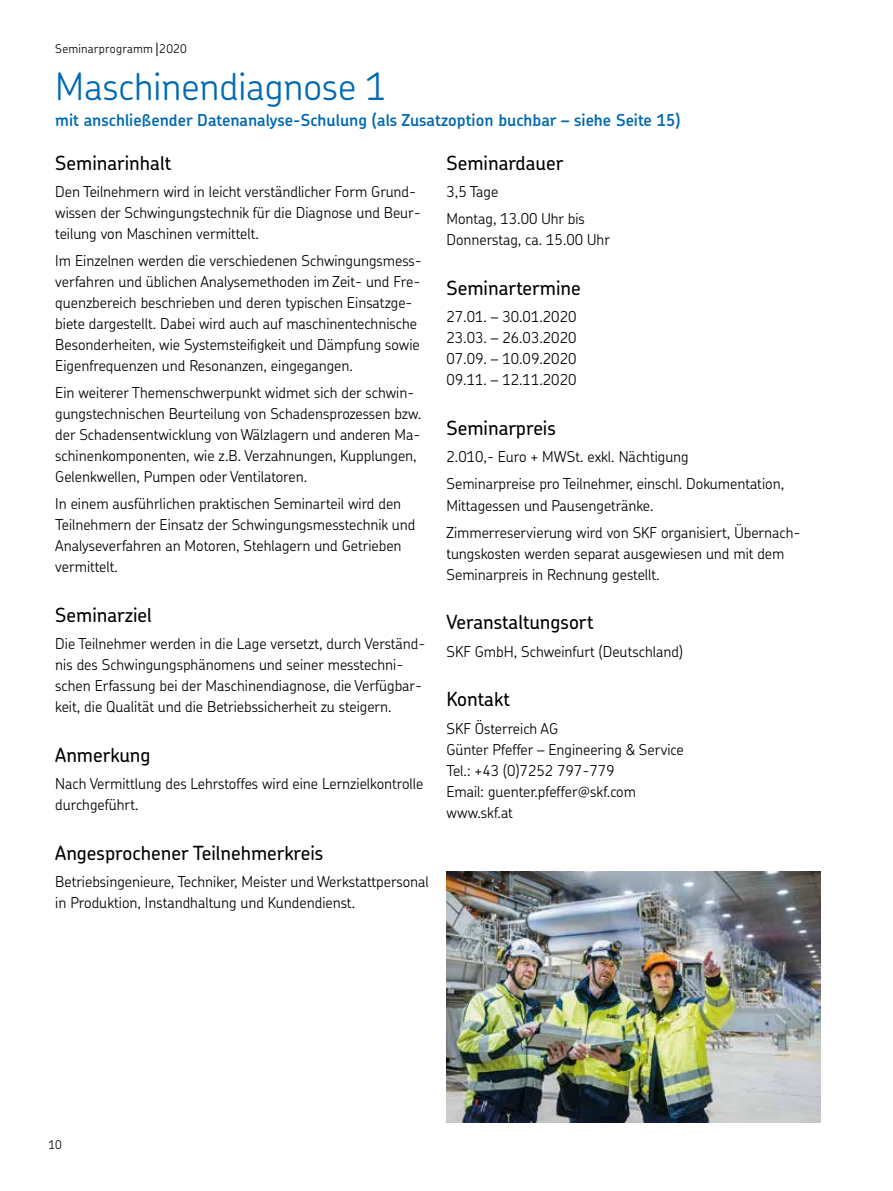
<style>
.page{position:relative;width:893px;height:1191px;background:#fff}
.page>*{position:absolute;margin:0;border:0;box-sizing:border-box;transform-origin:0 0}
.t1{font:300 37.5px "SKF Chevin OT";color:#0069b4}
.t2{font:500 19.5px "SKF Chevin OT";color:#000}
.t3{font:600 16.5px "SKF Chevin OT";color:#0069b4}
.t4{font:300 15px/21px "SKF Chevin OT";color:#000}
.t5{font:300 12px "SKF Chevin OT";letter-spacing:.02em;color:#000}
</style>
<div class="page">
<img style="left:446px;top:872px;width:375px;height:251px">
<svg style="left:157px;top:43px;width:1px;height:13px"></svg>
<p class="t5" style="left:55px;top:38px;width:133px">Seminarprogramm 2020</p>
<h1 class="t1" style="left:55px;top:53px;width:333px">Maschinendiagnose 1</h1>
<p class="t3" style="left:55px;top:105px;width:627px">mit anschließender Datenanalyse-Schulung (als Zusatzoption buchbar – siehe Seite 15)</p>
<h2 class="t2" style="left:55px;top:145px;width:118px">Seminarinhalt</h2>
<p class="t4" style="left:55px;top:179px;width:367px">Den Teilnehmern wird in leicht verständlicher Form Grund&shy;wissen der Schwingungstechnik für die Diagnose und Beur&shy;teilung von Maschinen vermittelt.</p>
<p class="t4" style="left:55px;top:248px;width:368px">Im Einzelnen werden die verschiedenen Schwingungsmess&shy;verfahren und üblichen Analysemethoden im Zeit- und Fre&shy;quenzbereich beschrieben und deren typischen Einsatzge&shy;biete dargestellt. Dabei wird auch auf maschinentechnische Besonderheiten, wie Systemsteifigkeit und Dämpfung sowie Eigenfrequenzen und Resonanzen, eingegangen.</p>
<p class="t4" style="left:55px;top:380px;width:367px">Ein weiterer Themenschwerpunkt widmet sich der schwin&shy;gungstechnischen Beurteilung von Schadensprozessen bzw. der Schadensentwicklung von Wälzlagern und anderen Ma&shy;schinenkomponenten, wie z.B. Verzahnungen, Kupplungen, Gelenkwellen, Pumpen oder Ventilatoren.</p>
<p class="t4" style="left:55px;top:491px;width:362px">In einem ausführlichen praktischen Seminarteil wird den Teilnehmern der Einsatz der Schwingungsmesstechnik und Analyseverfahren an Motoren, Stehlagern und Getrieben vermittelt.</p>
<h2 class="t2" style="left:55px;top:596px;width:98px">Seminarziel</h2>
<p class="t4" style="left:55px;top:631px;width:372px">Die Teilnehmer werden in die Lage versetzt, durch Verständ&shy;nis des Schwingungsphänomens und seiner messtechni&shy;schen Erfassung bei der Maschinendiagnose, die Verfügbar&shy;keit, die Qualität und die Betriebssicherheit zu steigern.</p>
<h2 class="t2" style="left:55px;top:737px;width:97px">Anmerkung</h2>
<p class="t4" style="left:55px;top:771px;width:370px">Nach Vermittlung des Lehrstoffes wird eine Lernzielkontrolle durchgeführt.</p>
<h2 class="t2" style="left:55px;top:835px;width:270px">Angesprochener Teilnehmerkreis</h2>
<p class="t4" style="left:55px;top:869px;width:375px">Betriebsingenieure, Techniker, Meister und Werkstattpersonal in Produktion, Instandhaltung und Kundendienst.</p>
<h2 class="t2" style="left:446px;top:145px;width:118px">Seminardauer</h2>
<p class="t4" style="left:446px;top:176px;width:140px;line-height:27px">3,5 Tage<br>Montag, 13.00 Uhr bis</p>
<p class="t4" style="left:446px;top:227px;width:165px">Donnerstag, ca. 15.00 Uhr</p>
<h2 class="t2" style="left:446px;top:270px;width:136px">Seminartermine</h2>
<p class="t4" style="left:446px;top:304px;width:132px;text-align:justify">27.01. – 30.01.2020<br>23.03. – 26.03.2020<br>07.09. – 10.09.2020<br>09.11. – 12.11.2020</p>
<h2 class="t2" style="left:446px;top:410px;width:111px">Seminarpreis</h2>
<p class="t4" style="left:446px;top:441px;width:339px;line-height:27px">2.010,- Euro + MWSt. exkl. Nächtigung<br>Seminarpreise pro Teilnehmer, einschl. Dokumentation,</p>
<p class="t4" style="left:446px;top:489px;width:356px;line-height:27px">Mittagessen und Pausengetränke.<br>Zimmerreservierung wird von SKF organisiert, Übernach-</p>
<p class="t4" style="left:446px;top:540px;width:339px">tungskosten werden separat ausgewiesen und mit dem<br>Seminarpreis in Rechnung gestellt.</p>
<h2 class="t2" style="left:446px;top:604px;width:149px">Veranstaltungsort</h2>
<p class="t4" style="left:446px;top:638px;width:238px">SKF GmbH, Schweinfurt (Deutschland)</p>
<h2 class="t2" style="left:446px;top:681px;width:65px">Kontakt</h2>
<p class="t4" style="left:446px;top:716px;width:239px">SKF Österreich AG<br>Günter Pfeffer – Engineering &amp; Service<br>Tel.: +43 (0)7252 797-779<br>Email: guenter.pfeffer@skf.com www.skf.at</p>
<p class="t5" style="left:49px;top:1133px;width:15px">10</p>
</div>
